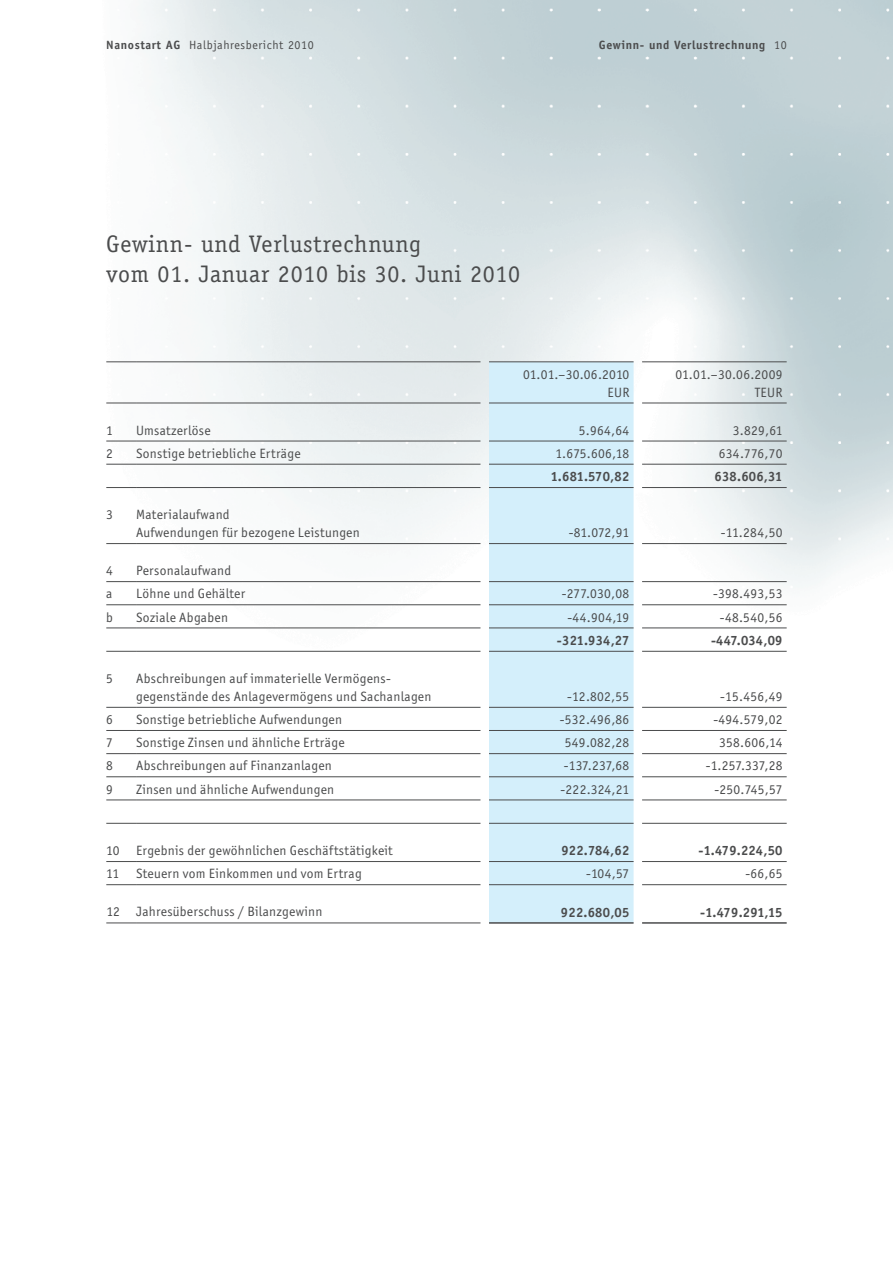
<style>
.page{position:relative;width:893px;height:1263px;background:#fff}
.page>*{position:absolute;margin:0;border:0;box-sizing:border-box;transform-origin:0 0}
.t1{font:24px/30px "Officina Serif";letter-spacing:.03em;color:#4b4c4d}
.t2{font:13.5px/18px "Officina San ITC";letter-spacing:.02em;color:#4b4c4d}
.t3{font:700 13.5px "Officina San ITC";letter-spacing:.02em;color:#4b4c4d}
.t4{font:12px "Officina Sans";letter-spacing:.05em;color:#4b4c4d}
.t5{font:700 12px "Officina Sans";letter-spacing:.05em;color:#4b4c4d}
.s1{font-weight:700}
.s2{font-weight:400}
</style>
<div class="page">
<div style="left:489px;top:362px;width:145px;height:560px;background:#d4effb"></div>
<hr style="left:489px;top:361px;width:145px;height:1px;background:#4b4c4d">
<hr style="left:489px;top:403px;width:145px;height:1px;background:#4b4c4d">
<hr style="left:489px;top:441px;width:145px;height:1px;background:#4b4c4d">
<hr style="left:489px;top:464px;width:145px;height:1px;background:#4b4c4d">
<hr style="left:489px;top:487px;width:145px;height:1px;background:#4b4c4d">
<hr style="left:489px;top:543px;width:145px;height:1px;background:#4b4c4d">
<hr style="left:489px;top:581px;width:145px;height:1px;background:#4b4c4d">
<hr style="left:489px;top:604px;width:145px;height:1px;background:#4b4c4d">
<hr style="left:489px;top:628px;width:145px;height:1px;background:#4b4c4d">
<hr style="left:489px;top:651px;width:145px;height:1px;background:#4b4c4d">
<hr style="left:489px;top:707px;width:145px;height:1px;background:#4b4c4d">
<hr style="left:489px;top:730px;width:145px;height:1px;background:#4b4c4d">
<hr style="left:489px;top:753px;width:145px;height:1px;background:#4b4c4d">
<hr style="left:489px;top:776px;width:145px;height:1px;background:#4b4c4d">
<hr style="left:489px;top:800px;width:145px;height:1px;background:#4b4c4d">
<hr style="left:489px;top:823px;width:145px;height:1px;background:#4b4c4d">
<hr style="left:489px;top:861px;width:145px;height:1px;background:#4b4c4d">
<hr style="left:489px;top:884px;width:145px;height:1px;background:#4b4c4d">
<hr style="left:489px;top:922px;width:145px;height:2px;background:#4b4c4d">
<hr style="left:642px;top:361px;width:145px;height:1px;background:#4b4c4d">
<hr style="left:642px;top:403px;width:145px;height:1px;background:#4b4c4d">
<hr style="left:642px;top:441px;width:145px;height:1px;background:#4b4c4d">
<hr style="left:642px;top:464px;width:145px;height:1px;background:#4b4c4d">
<hr style="left:642px;top:487px;width:145px;height:1px;background:#4b4c4d">
<hr style="left:642px;top:543px;width:145px;height:1px;background:#4b4c4d">
<hr style="left:642px;top:581px;width:145px;height:1px;background:#4b4c4d">
<hr style="left:642px;top:604px;width:145px;height:1px;background:#4b4c4d">
<hr style="left:642px;top:628px;width:145px;height:1px;background:#4b4c4d">
<hr style="left:642px;top:651px;width:145px;height:1px;background:#4b4c4d">
<hr style="left:642px;top:707px;width:145px;height:1px;background:#4b4c4d">
<hr style="left:642px;top:730px;width:145px;height:1px;background:#4b4c4d">
<hr style="left:642px;top:753px;width:145px;height:1px;background:#4b4c4d">
<hr style="left:642px;top:776px;width:145px;height:1px;background:#4b4c4d">
<hr style="left:642px;top:800px;width:145px;height:1px;background:#4b4c4d">
<hr style="left:642px;top:823px;width:145px;height:1px;background:#4b4c4d">
<hr style="left:642px;top:861px;width:145px;height:1px;background:#4b4c4d">
<hr style="left:642px;top:884px;width:145px;height:1px;background:#4b4c4d">
<hr style="left:642px;top:922px;width:145px;height:2px;background:#4b4c4d">
<hr style="left:136px;top:361px;width:344px;height:1px;background:#4b4c4d">
<hr style="left:136px;top:403px;width:344px;height:1px;background:#4b4c4d">
<hr style="left:136px;top:441px;width:344px;height:1px;background:#4b4c4d">
<hr style="left:136px;top:464px;width:344px;height:1px;background:#4b4c4d">
<hr style="left:136px;top:487px;width:344px;height:1px;background:#4b4c4d">
<hr style="left:136px;top:543px;width:344px;height:1px;background:#4b4c4d">
<hr style="left:136px;top:581px;width:344px;height:1px;background:#4b4c4d">
<hr style="left:136px;top:604px;width:344px;height:1px;background:#4b4c4d">
<hr style="left:136px;top:628px;width:344px;height:1px;background:#4b4c4d">
<hr style="left:136px;top:651px;width:344px;height:1px;background:#4b4c4d">
<hr style="left:136px;top:707px;width:344px;height:1px;background:#4b4c4d">
<hr style="left:136px;top:730px;width:344px;height:1px;background:#4b4c4d">
<hr style="left:136px;top:753px;width:344px;height:1px;background:#4b4c4d">
<hr style="left:136px;top:776px;width:344px;height:1px;background:#4b4c4d">
<hr style="left:136px;top:800px;width:344px;height:1px;background:#4b4c4d">
<hr style="left:136px;top:823px;width:344px;height:1px;background:#4b4c4d">
<hr style="left:136px;top:861px;width:344px;height:1px;background:#4b4c4d">
<hr style="left:136px;top:884px;width:344px;height:1px;background:#4b4c4d">
<hr style="left:136px;top:923px;width:344px;height:1px;background:#4b4c4d">
<hr style="left:106px;top:361px;width:30px;height:1px;background:#4b4c4d">
<hr style="left:106px;top:403px;width:30px;height:1px;background:#4b4c4d">
<hr style="left:106px;top:441px;width:30px;height:1px;background:#4b4c4d">
<hr style="left:106px;top:464px;width:30px;height:1px;background:#4b4c4d">
<hr style="left:106px;top:487px;width:30px;height:1px;background:#4b4c4d">
<hr style="left:106px;top:543px;width:30px;height:1px;background:#4b4c4d">
<hr style="left:106px;top:581px;width:30px;height:1px;background:#4b4c4d">
<hr style="left:106px;top:604px;width:30px;height:1px;background:#4b4c4d">
<hr style="left:106px;top:628px;width:30px;height:1px;background:#4b4c4d">
<hr style="left:106px;top:651px;width:30px;height:1px;background:#4b4c4d">
<hr style="left:106px;top:707px;width:30px;height:1px;background:#4b4c4d">
<hr style="left:106px;top:730px;width:30px;height:1px;background:#4b4c4d">
<hr style="left:106px;top:753px;width:30px;height:1px;background:#4b4c4d">
<hr style="left:106px;top:776px;width:30px;height:1px;background:#4b4c4d">
<hr style="left:106px;top:800px;width:30px;height:1px;background:#4b4c4d">
<hr style="left:106px;top:823px;width:30px;height:1px;background:#4b4c4d">
<hr style="left:106px;top:861px;width:30px;height:1px;background:#4b4c4d">
<hr style="left:106px;top:884px;width:30px;height:1px;background:#4b4c4d">
<hr style="left:106px;top:923px;width:30px;height:1px;background:#4b4c4d">
<p class="t4" style="left:106px;top:38px;width:209px"><span class="s1">Nanostart AG</span> Halbjahresbericht 2010</p>
<p class="t5" style="left:599px;top:38px;width:189px">Gewinn- und Verlustrechnung <span class="s2">10</span></p>
<h1 class="t1" style="left:106px;top:229px;width:415px">Gewinn- und Verlustrechnung<br>vom 01. Januar 2010 bis 30. Juni 2010</h1>
<p class="t2" style="left:608px;top:365px;width:23px;text-indent:-84px">01.01.–30.06.2010<br>EUR</p>
<p class="t2" style="left:755px;top:365px;width:29px;text-indent:-79px">01.01.–30.06.2009<br>TEUR</p>
<p class="t2" style="left:106px;top:421px;width:8px">1</p>
<p class="t2" style="left:136px;top:421px;width:76px">U msatzerlöse</p>
<p class="t2" style="left:579px;top:421px;width:52px">5.964,64</p>
<p class="t2" style="left:733px;top:421px;width:51px">3.829,61</p>
<p class="t2" style="left:106px;top:444px;width:8px">2</p>
<p class="t2" style="left:136px;top:444px;width:166px">Sonstige betriebliche Erträge</p>
<p class="t2" style="left:556px;top:444px;width:75px">1.675.606,18</p>
<p class="t2" style="left:719px;top:444px;width:65px">634.776,70</p>
<p class="t3" style="left:551px;top:468px;width:80px">1.681.570,82</p>
<p class="t3" style="left:715px;top:468px;width:69px">638.606,31</p>
<p class="t2" style="left:106px;top:506px;width:8px">3</p>
<p class="t2" style="left:136px;top:506px;width:225px">Materialaufwand<br>Aufwendungen für bezogene Leistungen</p>
<p class="t2" style="left:569px;top:523px;width:62px">-81.072,91</p>
<p class="t2" style="left:721px;top:523px;width:63px">-11.284,50</p>
<p class="t2" style="left:106px;top:562px;width:8px">4</p>
<p class="t2" style="left:136px;top:562px;width:97px">Personalaufwand</p>
<p class="t2" style="left:106px;top:585px;width:8px">a</p>
<p class="t2" style="left:136px;top:585px;width:111px">Löhne und Gehälter</p>
<p class="t2" style="left:562px;top:585px;width:69px">-277.030,08</p>
<p class="t2" style="left:713px;top:585px;width:71px">-398.493,53</p>
<p class="t2" style="left:106px;top:608px;width:8px">b</p>
<p class="t2" style="left:136px;top:608px;width:93px">Soziale Abgaben</p>
<p class="t2" style="left:568px;top:608px;width:63px">-44.904,19</p>
<p class="t2" style="left:720px;top:608px;width:64px">-48.540,56</p>
<p class="t3" style="left:557px;top:632px;width:74px">-321.934,27</p>
<p class="t3" style="left:711px;top:632px;width:73px">-447.034,09</p>
<p class="t2" style="left:106px;top:669px;width:8px">5</p>
<p class="t2" style="left:136px;top:669px;width:297px">Abschreibungen auf immaterielle Vermögens&shy;gegenstände des Anlagevermögens und Sachanlagen</p>
<p class="t2" style="left:567px;top:687px;width:64px">-12.802,55</p>
<p class="t2" style="left:720px;top:687px;width:64px">-15.456,49</p>
<p class="t2" style="left:106px;top:710px;width:8px">6</p>
<p class="t2" style="left:136px;top:710px;width:208px">Sonstige betriebliche Aufwendungen</p>
<p class="t2" style="left:560px;top:710px;width:71px">-532.496,86</p>
<p class="t2" style="left:713px;top:710px;width:70px">-494.579,02</p>
<p class="t2" style="left:106px;top:734px;width:8px">7</p>
<p class="t2" style="left:136px;top:734px;width:210px">Sonstige Zinsen und ähnliche Erträge</p>
<p class="t2" style="left:565px;top:734px;width:66px">549.082,28</p>
<p class="t2" style="left:719px;top:734px;width:65px">358.606,14</p>
<p class="t2" style="left:106px;top:757px;width:8px">8</p>
<p class="t2" style="left:136px;top:757px;width:197px">Abschreibungen auf Finanzanlagen</p>
<p class="t2" style="left:564px;top:757px;width:67px">-137.237,68</p>
<p class="t2" style="left:706px;top:757px;width:78px">-1.257.337,28</p>
<p class="t2" style="left:106px;top:780px;width:8px">9</p>
<p class="t2" style="left:136px;top:780px;width:200px">Zinsen und ähnliche Aufwendungen</p>
<p class="t2" style="left:561px;top:780px;width:70px">-222.324,21</p>
<p class="t2" style="left:714px;top:780px;width:69px">-250.745,57</p>
<p class="t2" style="left:106px;top:841px;width:288px">10 Ergebnis der gewöhnlichen Geschäftstätigkeit</p>
<p class="t3" style="left:561px;top:842px;width:69px">922.784,62</p>
<p class="t3" style="left:698px;top:842px;width:85px">-1.479.224,50</p>
<p class="t2" style="left:106px;top:865px;width:257px">11 Steuern vom Einkommen und vom Ertrag</p>
<p class="t2" style="left:586px;top:865px;width:45px">-104,57</p>
<p class="t2" style="left:745px;top:865px;width:39px">-66,65</p>
<p class="t2" style="left:106px;top:903px;width:218px">12 Jahresüberschuss / Bilanzgewinn</p>
<p class="t3" style="left:561px;top:903px;width:70px">922.680,05</p>
<p class="t3" style="left:700px;top:903px;width:84px">-1.479.291,15</p>
</div>
